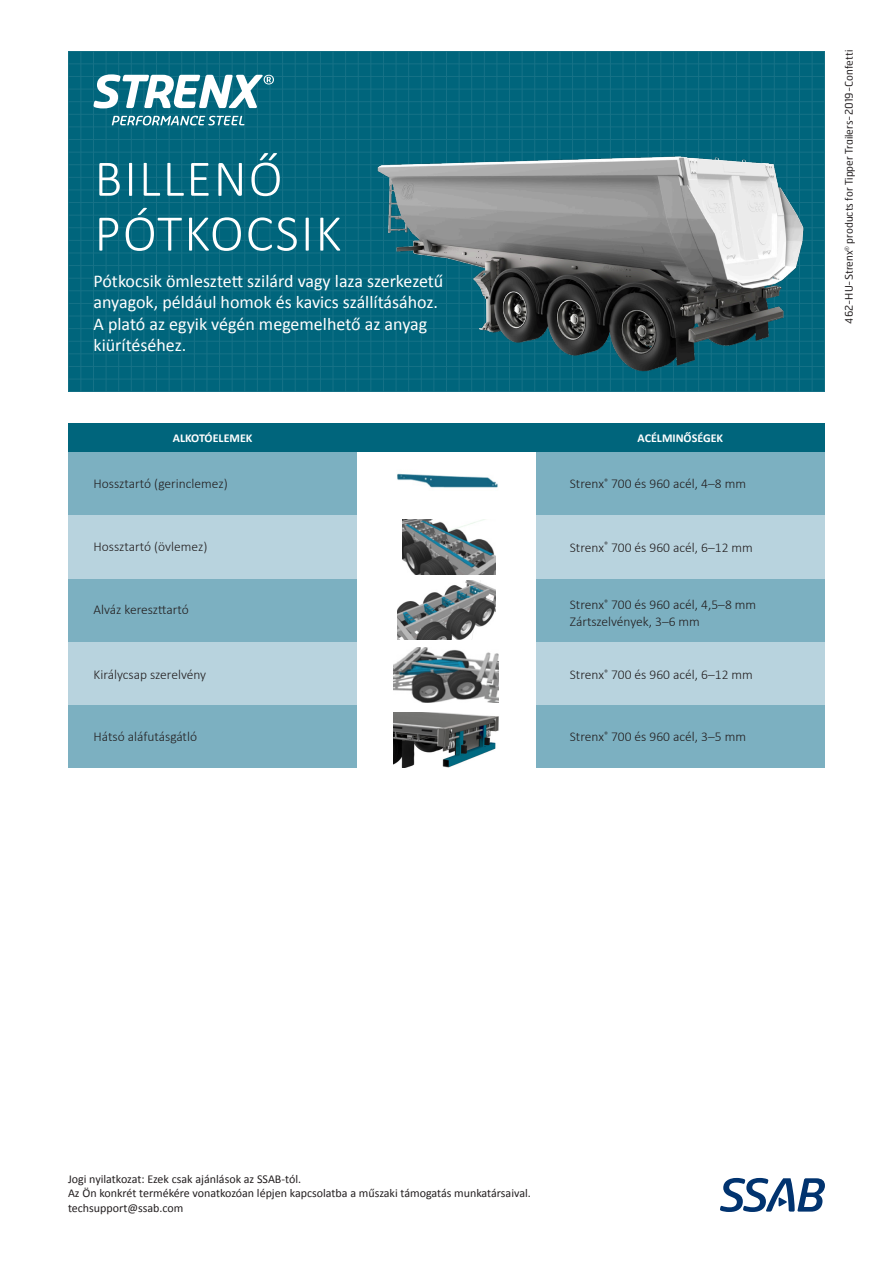
<style>
.page{position:relative;width:893px;height:1263px;background:#fff}
.page>*{position:absolute;margin:0;border:0;box-sizing:border-box;transform-origin:0 0}
.t1{font:300 51.75px "Calibri";letter-spacing:.04em;color:#fff}
.t2{font:18px/21.6px "Calibri";color:#fff}
.t3{font:300 13.5px "Calibri";color:#231f20}
.t4{font:12px "Calibri";color:#231f20}
.t5{font:700 12px "Calibri";color:#fff}
.t6{font:10.5px "Hermes FB";color:#231f20}
</style>
<div class="page">
<svg style="left:68px;top:51px;width:757px;height:340px;background:#02667d"></svg>
<hr style="left:68px;top:379px;width:757px;height:1px;background:#fff">
<hr style="left:68px;top:354px;width:757px;height:1px;background:#fff">
<hr style="left:68px;top:341px;width:757px;height:1px;background:#fff">
<hr style="left:68px;top:328px;width:757px;height:1px;background:#fff">
<hr style="left:68px;top:316px;width:757px;height:1px;background:#fff">
<hr style="left:68px;top:303px;width:757px;height:1px;background:#fff">
<hr style="left:68px;top:366px;width:757px;height:1px;background:#fff">
<hr style="left:68px;top:291px;width:757px;height:1px;background:#fff">
<hr style="left:68px;top:278px;width:757px;height:1px;background:#fff">
<hr style="left:68px;top:265px;width:757px;height:1px;background:#fff">
<hr style="left:68px;top:253px;width:757px;height:1px;background:#fff">
<hr style="left:68px;top:227px;width:757px;height:1px;background:#fff">
<hr style="left:68px;top:215px;width:757px;height:1px;background:#fff">
<hr style="left:68px;top:202px;width:757px;height:1px;background:#fff">
<hr style="left:68px;top:190px;width:757px;height:1px;background:#fff">
<hr style="left:68px;top:164px;width:757px;height:1px;background:#fff">
<hr style="left:68px;top:152px;width:757px;height:1px;background:#fff">
<hr style="left:68px;top:139px;width:757px;height:1px;background:#fff">
<hr style="left:68px;top:127px;width:757px;height:1px;background:#fff">
<hr style="left:68px;top:101px;width:757px;height:1px;background:#fff">
<hr style="left:68px;top:89px;width:757px;height:1px;background:#fff">
<hr style="left:68px;top:76px;width:757px;height:1px;background:#fff">
<hr style="left:68px;top:64px;width:757px;height:1px;background:#fff">
<hr style="left:68px;top:240px;width:757px;height:1px;background:#fff">
<hr style="left:68px;top:177px;width:757px;height:1px;background:#fff">
<hr style="left:68px;top:114px;width:757px;height:1px;background:#fff">
<svg style="left:94px;top:74px;width:180px;height:34px"></svg>
<svg style="left:112px;top:116px;width:132px;height:9px"></svg>
<div style="left:68px;top:705px;width:757px;height:63px;background:#7cb0c1"></div>
<div style="left:68px;top:642px;width:757px;height:63px;background:#b8d3de"></div>
<img style="left:375px;top:113px;width:450px;height:266px">
<svg style="left:720px;top:1178px;width:105px;height:34px"></svg>
<div style="left:68px;top:423px;width:757px;height:30px;background:#00657c"></div>
<div style="left:68px;top:452px;width:757px;height:63px;background:#7cb0c1"></div>
<div style="left:68px;top:578px;width:757px;height:63px;background:#7cb0c1"></div>
<div style="left:68px;top:515px;width:757px;height:63px;background:#b8d3de"></div>
<div style="left:357px;top:452px;width:179px;height:697px;background:#fff"></div>
<img style="left:398px;top:581px;width:97px;height:59px">
<img style="left:403px;top:519px;width:92px;height:55px">
<img style="left:397px;top:473px;width:101px;height:15px">
<img style="left:394px;top:647px;width:105px;height:55px">
<img style="left:393px;top:712px;width:106px;height:56px">
<p class="t1" style="left:95px;top:146px;width:189px">BILLENŐ</p>
<p class="t1" style="left:95px;top:201px;width:249px">PÓTKOCSIK</p>
<p class="t2" style="left:94px;top:269px;width:351px">Pótkocsik ömlesztett szilárd vagy laza szerkezetű anyagok, például homok és kavics szállításához.<br>A plató az egyik végén megemelhető az anyag kiürítéséhez.</p>
<p class="t5" style="left:173px;top:430px;width:81px">ALKOTÓELEMEK</p>
<p class="t5" style="left:638px;top:430px;width:87px">ACÉLMINŐSÉGEK</p>
<p class="t3" style="left:94px;top:475px;width:136px">Hossztartó (gerinclemez)</p>
<p class="t3" style="left:570px;top:475px;width:178px">Strenx<sup>®</sup> 700 és 960 acél, 4–8 mm</p>
<p class="t3" style="left:94px;top:538px;width:115px">Hossztartó (övlemez)</p>
<p class="t3" style="left:570px;top:539px;width:185px">Strenx<sup>®</sup> 700 és 960 acél, 6–12 mm</p>
<p class="t3" style="left:94px;top:601px;width:97px">Alváz kereszttartó</p>
<p class="t3" style="left:570px;top:596px;width:188px">Strenx<sup>®</sup> 700 és 960 acél, 4,5–8 mm</p>
<p class="t3" style="left:570px;top:613px;width:132px">Zártszelvények, 3–6 mm</p>
<p class="t3" style="left:94px;top:666px;width:114px">Királycsap szerelvény</p>
<p class="t3" style="left:570px;top:666px;width:185px">Strenx<sup>®</sup> 700 és 960 acél, 6–12 mm</p>
<p class="t3" style="left:94px;top:728px;width:105px">Hátsó aláfutásgátló</p>
<p class="t3" style="left:570px;top:728px;width:178px">Strenx<sup>®</sup> 700 és 960 acél, 3–5 mm</p>
<p class="t6" style="left:842px;top:324px;width:275px;rotate:-90deg">462-HU-Strenx<sup>®</sup> products for Tipper Trailers-2019-Confetti</p>
<p class="t4" style="left:68px;top:1171px;width:235px">Jogi nyilatkozat: Ezek csak ajánlások az SSAB-tól.</p>
<p class="t4" style="left:68px;top:1186px;width:464px">Az Ön konkrét termékére vonatkozóan lépjen kapcsolatba a műszaki támogatás munkatársaival.</p>
<p class="t4" style="left:68px;top:1200px;width:117px">techsupport@ssab.com</p>
</div>
